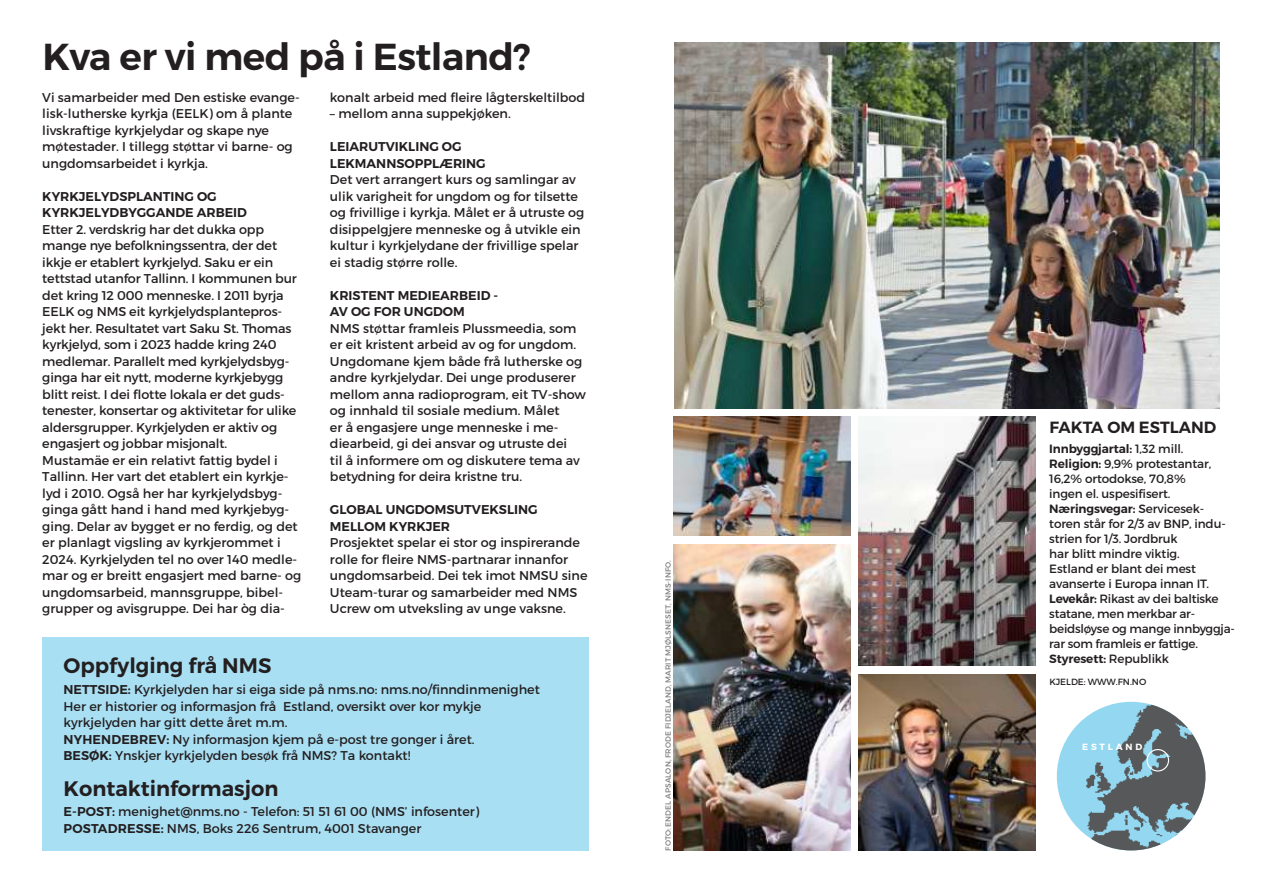
<style>
.page{position:relative;width:1263px;height:893px;background:#fff}
.page>*{position:absolute;margin:0;border:0;box-sizing:border-box;transform-origin:0 0}
.t1{font:600 37.5px "Montserrat";letter-spacing:-.015em;color:#231f20}
.t2{font:600 21px "Montserrat";color:#231f20}
.t3{font:600 16.2px "Montserrat";color:#231f20}
.t4{font:12.75px/16.5px "Montserrat";color:#231f20}
.t5{font:600 12.75px/16.5px "Montserrat";color:#231f20}
.t6{font:12px/15px "Montserrat";letter-spacing:-.01em;color:#231f20}
.t7{font:9px "Montserrat";color:#231f20}
.t8{font:700 9px "Montserrat";letter-spacing:.31em;color:#fff}
.t9{font:7.5px "Montserrat";letter-spacing:.01em;color:#7a7c7f}
.s1{font-weight:600}
</style>
<div class="page">
<img style="left:674px;top:544px;width:176px;height:307px">
<img style="left:674px;top:417px;width:176px;height:119px">
<img style="left:859px;top:417px;width:176px;height:249px">
<img style="left:859px;top:674px;width:176px;height:177px">
<img style="left:1057px;top:702px;width:148px;height:148px;border-radius:74px">
<div style="left:1146px;top:749px;width:23px;height:22px;border:1px solid #fff;border-radius:50%"></div>
<img style="left:674px;top:43px;width:546px;height:365px">
<div style="left:42px;top:637px;width:547px;height:213px;background:#a9dff3"></div>
<h1 class="t1" style="left:43px;top:40px;width:490px">Kva er vi med på i Estland?</h1>
<p class="t4" style="left:330px;top:89px;width:257px">konalt arbeid med fleire lågterskeltilbod</p>
<p class="t4" style="left:330px;top:105px;width:182px">– mellom anna suppekjøken.</p>
<p class="t5" style="left:330px;top:139px;width:157px">LEIARUTVIKLING OG<br>LEKMANNSOPPLÆRING</p>
<p class="t4" style="left:330px;top:171px;width:256px">Det vert arrangert kurs og samlingar av ulik varigheit for ungdom og for tilsette og frivillige i kyrkja. Målet er å utruste og disippelgjere menneske og å utvikle ein kultur i kyrkjelydane der frivillige spelar ei stadig større rolle.</p>
<p class="t5" style="left:330px;top:288px;width:170px">KRISTENT MEDIEARBEID -<br>AV OG FOR UNGDOM</p>
<p class="t4" style="left:330px;top:320px;width:257px">NMS støttar framleis Plussmeedia, som er eit kristent arbeid av og for ungdom.<br>Ungdomane kjem både frå lutherske og andre kyrkjelydar. Dei unge produserer mellom anna radioprogram, eit TV-show og innhald til sosiale medium. Målet<br>er å engasjere unge menneske i me&shy;diearbeid, gi dei ansvar og utruste dei<br>til å informere om og diskutere tema av betydning for deira kristne tru.</p>
<p class="t5" style="left:330px;top:502px;width:209px">GLOBAL UNGDOMSUTVEKSLING<br>MELLOM KYRKJER</p>
<p class="t4" style="left:330px;top:534px;width:259px">Prosjektet spelar ei stor og inspirerande rolle for fleire NMS-partnarar innanfor ungdomsarbeid. Dei tek imot NMSU sine Uteam-turar og samarbeider med NMS Ucrew om utveksling av unge vaksne.</p>
<p class="t4" style="left:42px;top:89px;width:259px">Vi samarbeider med Den estiske evange&shy;lisk-lutherske kyrkja (EELK) om å plante livskraftige kyrkjelydar og skape nye møtestader. I tillegg støttar vi barne- og ungdomsarbeidet i kyrkja.</p>
<p class="t5" style="left:42px;top:188px;width:206px">KYRKJELYDSPLANTING OG<br>KYRKJELYDBYGGANDE ARBEID</p>
<p class="t4" style="left:42px;top:221px;width:261px">Etter 2. verdskrig har det dukka opp mange nye befolkningssentra, der det ikkje er etablert kyrkjelyd. Saku er ein tettstad utanfor Tallinn. I kommunen bur det kring 12 000 menneske. I 2011 byrja EELK og NMS eit kyrkjelydsplantepros&shy;jekt her. Resultatet vart Saku St. Thomas kyrkjelyd, som i 2023 hadde kring 240 medlemar. Parallelt med kyrkjelydsbyg&shy;ginga har eit nytt, moderne kyrkjebygg blitt reist. I dei flotte lokala er det guds&shy;tenester, konsertar og aktivitetar for ulike aldersgrupper. Kyrkjelyden er aktiv og engasjert og jobbar misjonalt.<br>Mustamäe er ein relativt fattig bydel i Tallinn. Her vart det etablert ein kyrkje&shy;lyd i 2010. Også her har kyrkjelydsbyg&shy;ginga gått hand i hand med kyrkjebyg&shy;ging. Delar av bygget er no ferdig, og det er planlagt vigsling av kyrkjerommet i 2024. Kyrkjelyden tel no over 140 medle&shy;mar og er breitt engasjert med barne- og ungdomsarbeid, mannsgruppe, bibel&shy;grupper og avisgruppe. Dei har òg dia-</p>
<h2 class="t2" style="left:64px;top:656px;width:209px">Oppfylging frå NMS</h2>
<p class="t4" style="left:64px;top:681px;width:478px"><span class="s1">NETTSIDE:</span> Kyrkjelyden har si eiga side på nms.no: nms.no/finndinmenighet Her er historier og informasjon frå Estland, oversikt over kor mykje kyrkjelyden har gitt dette året m.m.<br><span class="s1">NYHENDEBREV:</span> Ny informasjon kjem på e-post tre gonger i året.<br><span class="s1">BESØK:</span> Ynskjer kyrkjelyden besøk frå NMS? Ta kontakt!</p>
<h2 class="t2" style="left:64px;top:779px;width:216px">Kontaktinformasjon</h2>
<p class="t4" style="left:64px;top:804px;width:417px"><span class="s1">E-POST:</span> menighet@nms.no - Telefon: 51 51 61 00 (NMS’ infosenter)<br><span class="s1">POSTADRESSE:</span> NMS, Boks 226 Sentrum, 4001 Stavanger</p>
<p class="t9" style="left:664px;top:851px;width:292px;rotate:-90deg">FOTO: ENDEL APSALON, FRODE FIDJELAND, MARIT MJØLSNESET, NMS-INFO.</p>
<p class="t3" style="left:1049px;top:420px;width:168px">FAKTA OM ESTLAND</p>
<p class="t6" style="left:1049px;top:441px;width:187px"><span class="s1">Innbyggjartal:</span> 1,32 mill.<br><span class="s1">Religion:</span> 9,9% protestantar,<br>16,2% ortodokse, 70,8%<br>ingen el. uspesifisert.<br><span class="s1">Næringsvegar:</span> Servicesek&shy;toren står for 2/3 av BNP, indu&shy;strien for 1/3. Jordbruk<br>har blitt mindre viktig.<br>Estland er blant dei mest avanserte i Europa innan IT.<br><span class="s1">Levekår:</span> Rikast av dei baltiske statane, men merkbar ar&shy;beidsløyse og mange innbyggja&shy;rar som framleis er fattige.<br><span class="s1">Styresett:</span> Republikk</p>
<p class="t7" style="left:1049px;top:677px;width:98px">KJELDE: WWW.FN.NO</p>
<p class="t8" style="left:1082px;top:742px;width:62px">ESTLAND</p>
</div>
